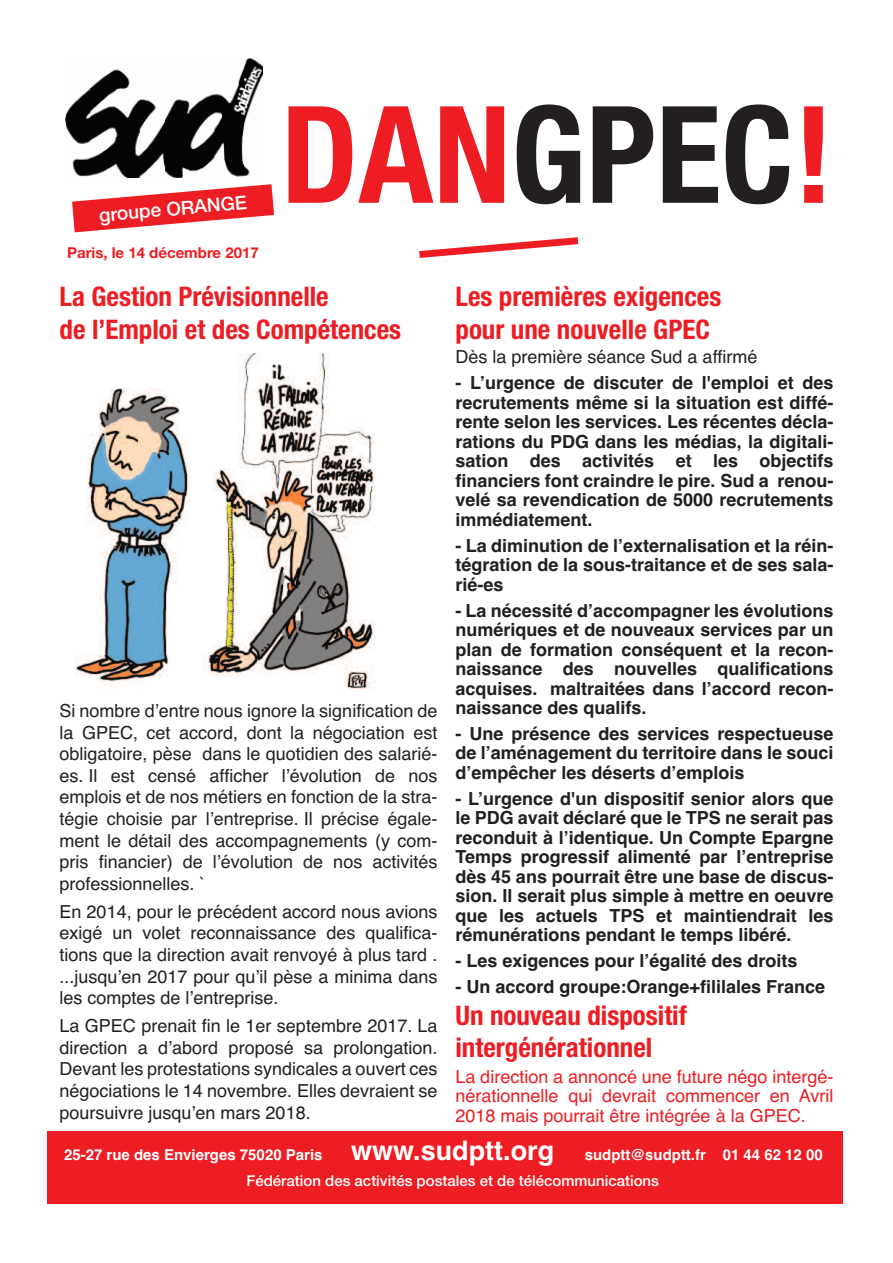
<style>
.page{position:relative;width:893px;height:1263px;background:#fff}
.page>*{position:absolute;margin:0;border:0;box-sizing:border-box;transform-origin:0 0}
.t1{font:700 condensed 135px "Helvetica Neue";color:#ee1d23}
.t2{font:700 condensed 27px/33.5px "Helvetica Neue";color:#ee1d23}
.t3{font:700 27px "Helvetica";color:#fff}
.t4{font:500 19.05px "Helvetica Neue";color:#fff}
.t5{font:700 18px/19.5px "Helvetica";color:#231f20;text-align:justify}
.t6{font:18px/21.6px "Helvetica";color:#231f20;text-align:justify}
.t7{font:18px/19.5px "Helvetica";color:#ee1d23;text-align:justify}
.t8{font:700 15px "Helvetica";color:#fff}
.t9{font:500 15px "Helvetica Neue";color:#fff}
.t10{font:700 15px "Helvetica Neue";color:#ee1d23}
.s1{color:#231f20}
</style>
<div class="page">
<img style="left:65px;top:58px;width:198px;height:120px">
<svg style="left:72px;top:184px;width:202px;height:48px"></svg>
<svg style="left:419px;top:237px;width:159px;height:21px"></svg>
<div style="left:47px;top:1130px;width:796px;height:73px;background:#ee1d23"></div>
<img style="left:75px;top:354px;width:301px;height:335px">
<p class="t4" style="left:98px;top:200px;width:149px;rotate:-5deg">groupe ORANGE</p>
<p class="t10" style="left:67px;top:239px;width:193px">Paris, le 14 décembre 2017</p>
<h1 class="t1" style="left:281px;top:43px;width:554px">DAN<span class="s1">GPEC</span>!</h1>
<h2 class="t2" style="left:60px;top:277px;width:343px">La Gestion Prévisionnelle<br>de l’Emploi et des Compétences</h2>
<p class="t6" style="left:60px;top:700px;width:379px">Si nombre d’entre nous ignore la signification de la GPEC, cet accord, dont la négociation est obligatoire, pèse dans le quotidien des salarié&shy;es. Il est censé afficher l’évolution de nos emplois et de nos métiers en fonction de la stra&shy;tégie choisie par l’entreprise. Il précise égale&shy;ment le détail des accompagnements (y com&shy;pris financier) de l’évolution de nos activités professionnelles. `</p>
<p class="t6" style="left:60px;top:901px;width:379px">En 2014, pour le précédent accord nous avions exigé un volet reconnaissance des qualifica&shy;tions que la direction avait renvoyé à plus tard . ...jusqu’en 2017 pour qu’il pèse a minima dans les comptes de l’entreprise.</p>
<p class="t6" style="left:60px;top:1015px;width:379px">La GPEC prenait fin le 1er septembre 2017. La direction a d’abord proposé sa prolongation.<br>Devant les protestations syndicales a ouvert ces négociations le 14 novembre. Elles devraient se poursuivre jusqu’en mars 2018.</p>
<h2 class="t2" style="left:455px;top:277px;width:267px">Les premières exigences pour une nouvelle GPEC</h2>
<p class="t6" style="left:455px;top:346px;width:303px">Dès la première séance Sud a affirmé</p>
<p class="t5" style="left:455px;top:373px;width:379px">- L’urgence de discuter de l'emploi et des recrutements même si la situation est diffé&shy;rente selon les services. Les récentes décla&shy;rations du PDG dans les médias, la digitali&shy;sation des activités et les objectifs financiers font craindre le pire. Sud a renou&shy;velé sa revendication de 5000 recrutements immédiatement.</p>
<p class="t5" style="left:455px;top:536px;width:379px">- La diminution de l’externalisation et la réin&shy;tégration de la sous-traitance et de ses sala&shy;rié-es</p>
<p class="t5" style="left:455px;top:601px;width:379px">- La nécessité d’accompagner les évolutions numériques et de nouveaux services par un plan de formation conséquent et la recon&shy;naissance des nouvelles qualifications acquises. maltraitées dans l’accord recon&shy;naissance des qualifs.</p>
<p class="t5" style="left:455px;top:724px;width:379px">- Une présence des services respectueuse de l’aménagement du territoire dans le souci d’empêcher les déserts d’emplois</p>
<p class="t5" style="left:455px;top:789px;width:379px">- L’urgence d'un dispositif senior alors que le PDG avait déclaré que le TPS ne serait pas reconduit à l’identique. Un Compte Epargne Temps progressif alimenté par l’entreprise dès 45 ans pourrait être une base de discus&shy;sion. Il serait plus simple à mettre en oeuvre que les actuels TPS et maintiendrait les rémunérations pendant le temps libéré.</p>
<p class="t5" style="left:455px;top:951px;width:344px">- Les exigences pour l’égalité des droits</p>
<p class="t5" style="left:455px;top:977px;width:371px">- Un accord groupe:Orange+fililales France</p>
<h2 class="t2" style="left:455px;top:997px;width:233px;line-height:32px">Un nouveau dispositif intergénérationnel</h2>
<p class="t7" style="left:455px;top:1067px;width:379px">La direction a annoncé une future négo intergé&shy;nérationnelle qui devrait commencer en Avril 2018 mais pourrait être intégrée à la GPEC.</p>
<h2 class="t3" style="left:351px;top:1135px;width:204px">www.sudptt.org</h2>
<p class="t9" style="left:247px;top:1169px;width:414px">Fédération des activités postales et de télécommunications</p>
<p class="t8" style="left:64px;top:1145px;width:260px">25-27 rue des Envierges 75020 Paris</p>
<p class="t8" style="left:585px;top:1145px;width:240px">sudptt@sudptt.fr 01 44 62 12 00</p>
</div>
